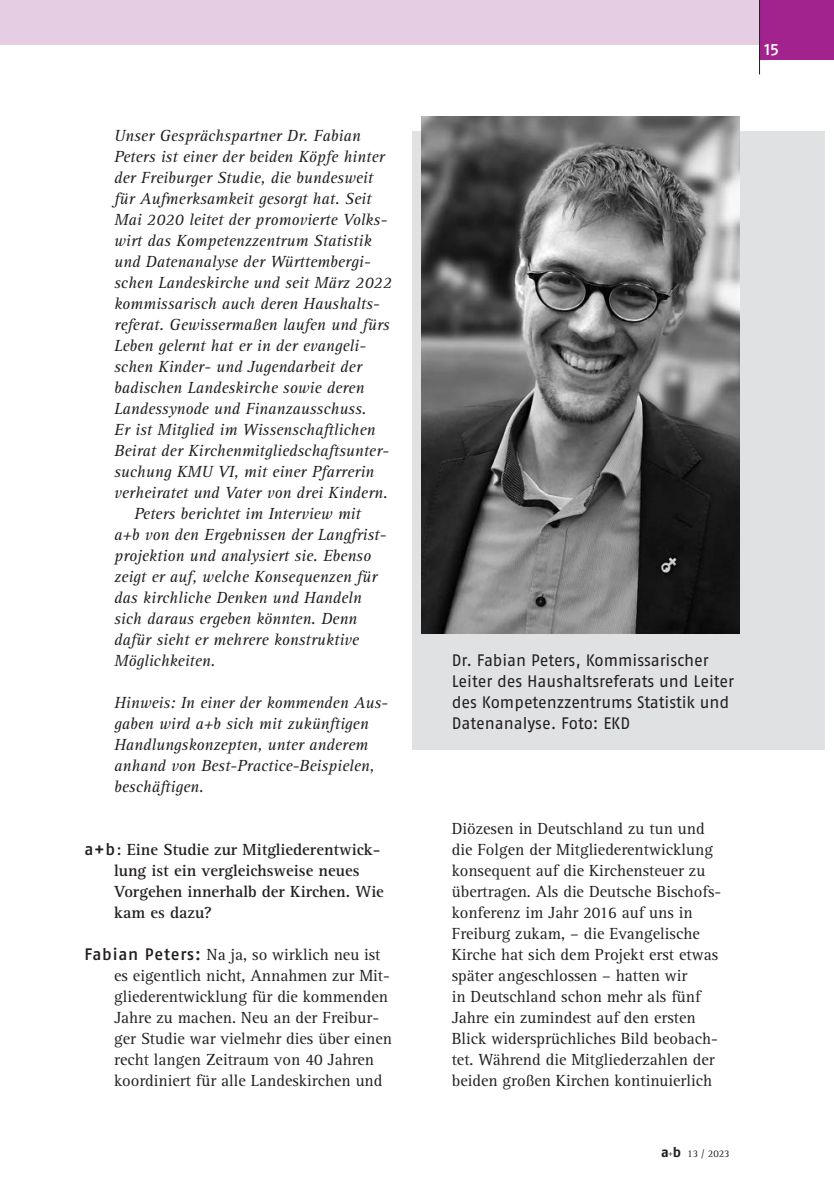
<style>
.page{position:relative;width:834px;height:1181px;background:#fff}
.page>*{position:absolute;margin:0;border:0;box-sizing:border-box;transform-origin:0 0}
._01_copy{font:italic 16.62px/21px "Rotis Serif Pro";color:#231f20}
._01-6_copy{font:16.62px/21px "Rotis Serif Pro";color:#231f20}
._01_copy_Einzug{font:italic 16.62px/21px "Rotis Serif Pro";color:#231f20}
.Bildleg{font:16.62px/21px "Fago OT";letter-spacing:-.005em;color:#231f20}
.Frage{font:700 16.62px/21px "Rotis Serif Pro";color:#231f20}
.t1{font:500 16.62px "Fago OT";color:#fff}
.t2{font:10.5px "Rotis Serif Pro";color:#231f20}
.s1{font-family:"Fago OT";font-weight:500}
.s2{font-family:"Fago OT";font-weight:700;font-size:14px}
</style>
<div class="page">
<div style="left:759px;top:0;width:74px;height:60px;background:#a2238e"></div>
<div style="left:422px;top:0;width:337px;height:45px;background:#e5cee3"></div>
<hr style="left:759px;top:0;width:1px;height:74px;background:#231f20">
<div style="left:412px;top:131px;width:411px;height:619px;background:#e0e1e3"></div>
<img style="left:422px;top:116px;width:317px;height:517px">
<div style="left:0;top:0;width:421px;height:45px;background:#e5cee3"></div>
<p class="_01_copy" style="left:114px;top:126px;width:279px">Unser Gesprächspartner Dr. Fabian Peters ist einer der beiden Köpfe hinter der Freiburger Studie, die bundesweit für Aufmerksamkeit gesorgt hat. Seit Mai 2020 leitet der promovierte Volks&shy;wirt das Kompetenzzentrum Statistik und Datenanalyse der Württembergi&shy;schen Landeskirche und seit März 2022 kommissarisch auch deren Haushalts&shy;referat. Gewissermaßen laufen und fürs Leben gelernt hat er in der evangeli&shy;schen Kinder- und Jugendarbeit der badischen Landeskirche sowie deren Landessynode und Finanzausschuss.<br>Er ist Mitglied im Wissenschaftlichen Beirat der Kirchenmitgliedschaftsunter&shy;suchung KMU VI, mit einer Pfarrerin verheiratet und Vater von drei Kindern.</p>
<p class="_01_copy_Einzug" style="left:114px;top:503px;width:273px;text-indent:20px">Peters berichtet im Interview mit a+b von den Ergebnissen der Langfrist&shy;projektion und analysiert sie. Ebenso zeigt er auf, welche Konsequenzen für das kirchliche Denken und Handeln sich daraus ergeben könnten. Denn dafür sieht er mehrere konstruktive Möglichkeiten.</p>
<p class="_01_copy" style="left:114px;top:692px;width:275px">Hinweis: In einer der kommenden Aus&shy;gaben wird a+b sich mit zukünftigen<br>Handlungskonzepten, unter anderem anhand von Best-Practice-Beispielen, beschäftigen.</p>
<p class="Frage" style="left:114px;top:839px;width:271px;text-indent:-30px"><span class="s1">a+b</span>: Eine Studie zur Mitgliederentwick&shy;lung ist ein vergleichsweise neues<br>Vorgehen innerhalb der Kirchen. Wie kam es dazu?</p>
<p class="_01-6_copy" style="left:114px;top:944px;width:279px;text-indent:-30px"><span class="s1">Fabian Peters:</span> Na ja, so wirklich neu ist es eigentlich nicht, Annahmen zur Mit&shy;gliederentwicklung für die kommenden Jahre zu machen. Neu an der Freibur&shy;ger Studie war vielmehr dies über einen recht langen Zeitraum von 40 Jahren koordiniert für alle Landeskirchen und</p>
<p class="t1" style="left:764px;top:39px;width:16px">15</p>
<p class="Bildleg" style="left:451px;top:650px;width:284px">Dr. Fabian Peters, Kommissarischer Leiter des Haushaltsreferats und Leiter des Kompetenzzentrums Statistik und Datenanalyse. Foto: EKD</p>
<p class="_01-6_copy" style="left:451px;top:818px;width:271px">Diözesen in Deutschland zu tun und die Folgen der Mitgliederentwicklung konsequent auf die Kirchensteuer zu übertragen. Als die Deutsche Bischofs&shy;konferenz im Jahr 2016 auf uns in Freiburg zukam, – die Evangelische Kirche hat sich dem Projekt erst etwas später angeschlossen – hatten wir<br>in Deutschland schon mehr als fünf Jahre ein zumindest auf den ersten Blick widersprüchliches Bild beobach&shy;tet. Während die Mitgliederzahlen der beiden großen Kirchen kontinuierlich</p>
<p class="t2" style="left:661px;top:1147px;width:70px"><span class="s2">a</span><sup>+</sup><span class="s2">b</span> 13 / 2023</p>
</div>
